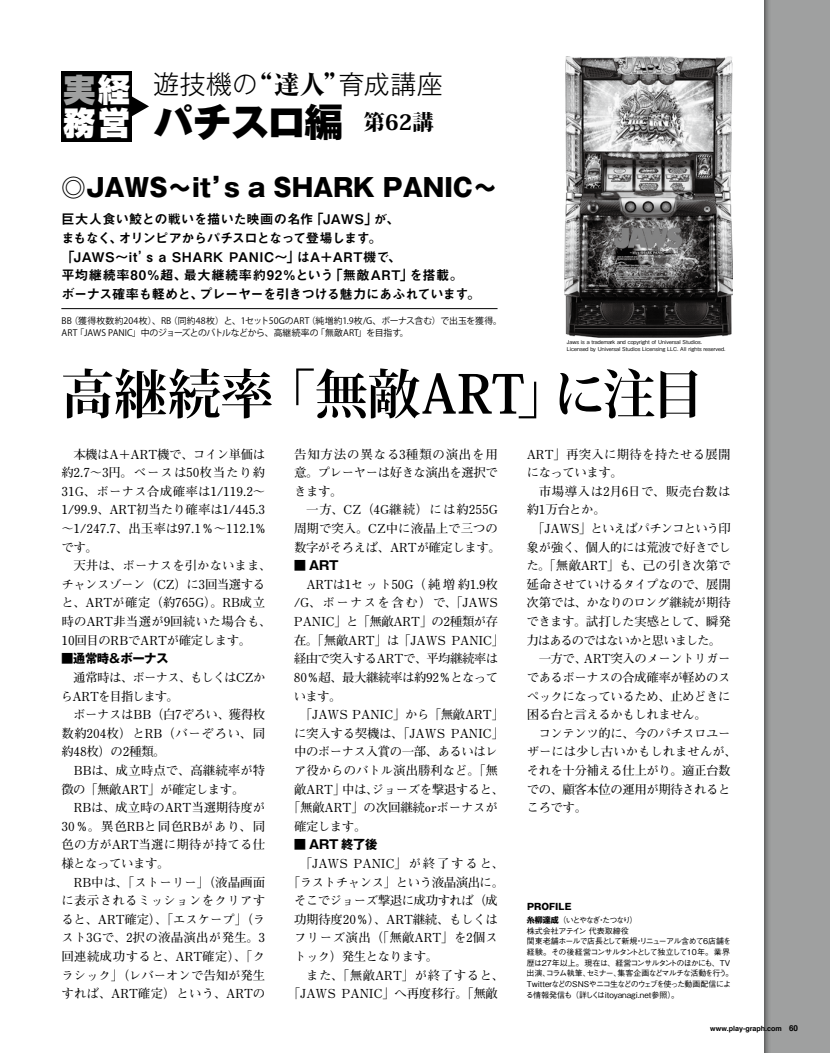
<style>
.page{position:relative;width:830px;height:1053px;background:#fff}
.page>*{position:absolute;margin:0;border:0;box-sizing:border-box;transform-origin:0 0}
.t1{font:700 53.12px "Koz Min Pro";letter-spacing:-.005em;color:#000}
.t2{font:800 39px "Gothic MB101 Pro";letter-spacing:-.035em;color:#000}
.t3{font:900 31.88px/33.5px "Shin Go Pro";color:#fff}
.t4{font:300 25.75px "Gothic MB101 Pro";letter-spacing:.02em;color:#000}
.t5{font:800 25.75px "Ryumin Pro";color:#000}
.t6{font:800 24.75px "Gothic MB101 Pro";letter-spacing:-.01em;color:#000}
.t7{font:800 21.25px "Koz Min Pro";color:#000}
.t8{font:13.25px/18.6px "Midashi Go Pro MB31";letter-spacing:-.03em;color:#000}
.t9{font:13.25px "Midashi Go Pro MB31";letter-spacing:-.01em;color:#000}
.t10{font:13.25px "Midashi Go Pro MB31";letter-spacing:-.035em;color:#000}
.t11{font:13.25px "Midashi Go Pro MB31";letter-spacing:.055em;color:#000}
.t12{font:13.25px "Midashi Go Pro MB31";letter-spacing:.035em;color:#000}
.t13{font:13.25px "Midashi Go Pro MB31";letter-spacing:.045em;color:#000}
.t14{font:700 12.38px/18.6px "Futo Min A101 Pro";letter-spacing:-.02em;color:#000;text-align:justify}
.t15{font:700 12.38px/18.6px "Futo Min A101 Pro";color:#000}
.t16{font:700 12.38px/18.6px "Futo Min A101 Pro";letter-spacing:-.055em;color:#000}
.t17{font:700 12.38px/18.6px "Futo Min A101 Pro";letter-spacing:.02em;color:#000}
.t18{font:700 12.38px "Gothic MB101 Pro";letter-spacing:-.04em;color:#000}
.t19{font:700 12.38px "Futo Min A101 Pro";letter-spacing:-.065em;color:#000}
.t20{font:700 12.38px "Futo Min A101 Pro";letter-spacing:.01em;color:#000}
.t21{font:700 12.38px "Futo Min A101 Pro";letter-spacing:.11em;color:#000}
.t22{font:700 12.38px "Futo Min A101 Pro";letter-spacing:-.045em;color:#000}
.t23{font:700 12.38px "Futo Min A101 Pro";letter-spacing:.04em;color:#000}
.t24{font:700 12.38px "Futo Min A101 Pro";letter-spacing:-.08em;color:#000}
.t25{font:700 12.38px "Futo Min A101 Pro";letter-spacing:.045em;color:#000}
.t26{font:700 12.38px "Futo Min A101 Pro";letter-spacing:.05em;color:#000}
.t27{font:8.88px "Koz Go Pro";color:#000}
.t28{font:8.88px "Koz Go Pro";letter-spacing:-.04em;color:#000}
.t29{font:8.88px "Koz Go Pro";letter-spacing:-.02em;color:#000}
.t30{font:8.88px "Koz Go Pro";letter-spacing:.025em;color:#000}
.t31{font:800 8.88px "Gothic MB101 Pro";color:#000}
.t32{font:700 8.12px "Helvetica";color:#000}
.t33{font:500 8px/10.6px "Gothic BBB Pro";letter-spacing:-.065em;color:#000}
.t34{font:500 8px/10.6px "Gothic BBB Pro";letter-spacing:-.025em;color:#000}
.t35{font:500 8px "Gothic BBB Pro";letter-spacing:-.095em;color:#000}
.t36{font:500 8px "Gothic BBB Pro";letter-spacing:-.14em;color:#000}
.t37{font:700 7.12px "Helvetica";color:#000}
.t38{font:500 5.38px/7.1px "Gothic BBB Pro";color:#000}
.s1{color:#9fa0a0}
.s2{font-family:"Shin Go Pro";font-weight:700}
</style>
<div class="page">
<div style="left:0;top:0;width:829px;height:1052px;background:#9fa0a0"></div>
<div style="left:0;top:0;width:763px;height:1052px;background:#fff"></div>
<div style="left:61px;top:71px;width:71px;height:71px;background:#000"></div>
<svg style="left:132px;top:96px;width:17px;height:20px"></svg>
<img style="left:564px;top:57px;width:167px;height:281px">
<hr style="left:61px;top:308px;width:436px;height:1px;background:#000">
<h3 class="t5" style="left:247px;top:64px;width:104px">“達人”</h3>
<h3 class="t3" style="left:64px;top:70px;width:68px"><span class="s1">実</span>経務営</h3>
<h3 class="t4" style="left:338px;top:62px;width:105px">育成講座</h3>
<h3 class="t4" style="left:153px;top:62px;width:106px">遊技機の</h3>
<h2 class="t2" style="left:154px;top:90px;width:191px">パチスロ編</h2>
<h3 class="t7" style="left:364px;top:107px;width:71px">第62講</h3>
<h3 class="t6" style="left:61px;top:167px;width:437px">◎JAWS〜it s’ a SHARK PANIC〜</h3>
<p class="t9" style="left:374px;top:209px;width:27px">が、</p>
<p class="t9" style="left:310px;top:209px;width:68px">「JAWS」</p>
<p class="t8" style="left:118px;top:208px;width:265px;text-indent:-57px">巨大人食い鮫との戦いを描いた映画の名作<br>オリンピアからパチスロとなって登場します。</p>
<p class="t9" style="left:61px;top:227px;width:63px">まもなく、</p>
<p class="t9" style="left:61px;top:246px;width:92px">「JAWS〜it’</p>
<p class="t11" style="left:146px;top:246px;width:155px">as SHARK PANIC〜」</p>
<p class="t9" style="left:296px;top:246px;width:106px">はA＋ART機で、</p>
<p class="t9" style="left:329px;top:264px;width:85px">「無敵ART」</p>
<p class="t13" style="left:61px;top:264px;width:127px">平均継続率80％超、</p>
<p class="t12" style="left:184px;top:264px;width:151px">最大継続率約92％という</p>
<p class="t9" style="left:409px;top:264px;width:55px">を搭載。</p>
<p class="t10" style="left:199px;top:283px;width:282px">プレーヤーを引きつける魅力にあふれています。</p>
<p class="t8" style="left:61px;top:283px;width:144px">ボーナス確率も軽めと、</p>
<p class="t29" style="left:306px;top:315px;width:197px">（純増約1.9枚 G/ 、ボーナス含む）で出玉を獲得。</p>
<p class="t30" style="left:69px;top:315px;width:103px">（獲得枚数約204枚）、RB</p>
<p class="t27" style="left:169px;top:315px;width:142px">（同約48枚）と、1セット50GのART</p>
<p class="t27" style="left:62px;top:315px;width:12px">BB</p>
<p class="t28" style="left:75px;top:327px;width:244px">「JAWS PANIC」中のジョーズとのバトルなどから、高継続率の</p>
<p class="t27" style="left:316px;top:327px;width:44px">「無敵ART</p>
<p class="t27" style="left:357px;top:327px;width:45px">」を目指す</p>
<p class="t27" style="left:62px;top:327px;width:17px">ART</p>
<p class="t27" style="left:400px;top:327px;width:10px">。</p>
<h1 class="t1" style="left:61px;top:355px;width:214px">高継続率</h1>
<h1 class="t1" style="left:262px;top:355px;width:309px">「無敵ART」</h1>
<p class="t38" style="left:566px;top:338px;width:160px">Jaws is a trademark and copyright of Universal Studios.<br>Licensed by Universal Studios Licensing LLC. All rights reserved.</p>
<h1 class="t1" style="left:553px;top:355px;width:152px">に注目</h1>
<p class="t14" style="left:61px;top:443px;width:205px;text-indent:12px">本機はA＋ART機で、コイン単価は約2.7〜円3 。ベースは50枚当たり約31G、ボーナス合成確率は1/119.2〜1/99.9、ART初当たり確率は1/445.3〜1/247.7、出玉率は97.1％〜112.1%です。</p>
<p class="t15" style="left:61px;top:554px;width:211px;text-indent:12px">天井は、ボーナスを引かないまま、チャンスゾーン（CZ）に3回当選すると、ARTが確定（約765G）。RB成立時のART非当選が9回続いた場合も、<br>10回目のRBでARTが確定します。</p>
<p class="t18" style="left:61px;top:648px;width:109px">■通常時＆ボーナス</p>
<p class="t16" style="left:61px;top:666px;width:206px;text-indent:12px">通常時は、ボーナス、もしくはCZからARTを目指します。</p>
<p class="t14" style="left:61px;top:703px;width:205px;text-indent:12px">ボーナスはBB（白7ぞろい、獲得枚数約204枚）とRB（バーぞろい、同約48枚）の2種類。</p>
<p class="t15" style="left:61px;top:759px;width:205px;text-indent:12px">BBは、成立時点で、高継続率が特徴の「無敵ART」が確定します。</p>
<p class="t14" style="left:61px;top:796px;width:205px;text-indent:12px">RBは、成立時のART当選期待度が30％。異色RBと同色RBがあり、同色の方がART当選に期待が持てる仕様となっています。</p>
<p class="t14" style="left:61px;top:871px;width:205px;text-indent:12px">RB中は、「ストーリー」（液晶画面に表示されるミッションをクリアすると、ART確定）、「エスケープ」（ラスト3Gで、2択の液晶演出が発生。3回連続成功すると、ART確定）、「クラシック」（レバーオンで告知が発生すれば、ART確定）という、ARTの</p>
<p class="t14" style="left:294px;top:443px;width:205px">告知方法の異なる3種類の演出を用意。プレーヤーは好きな演出を選択できます。</p>
<p class="t15" style="left:294px;top:499px;width:208px;text-indent:12px">一方、CZ（4G継続）には約255G周期で突入。CZ中に液晶上で三つの数字がそろえば、ARTが確定します。</p>
<p class="t18" style="left:294px;top:555px;width:46px">■ ART</p>
<p class="t14" style="left:306px;top:573px;width:193px">ARTはセ1 ット50G（純増約1.9枚</p>
<p class="t21" style="left:294px;top:593px;width:205px">G/ 、ボーナスを含む）で、「JAWS</p>
<p class="t14" style="left:294px;top:610px;width:205px">PANIC」と「無敵ART」の2種類が存</p>
<p class="t14" style="left:294px;top:629px;width:212px">在。「無敵ART」は「JAWS PANIC「</p>
<p class="t22" style="left:294px;top:649px;width:205px">経由で突入するARTで、平均継続率は</p>
<p class="t14" style="left:294px;top:666px;width:205px">80％超、最大継続率は約92％となって</p>
<p class="t14" style="left:294px;top:685px;width:49px">います。</p>
<p class="t15" style="left:300px;top:703px;width:206px">「JAWS PANIC」から「無敵ART「</p>
<p class="t14" style="left:294px;top:722px;width:211px">に突入する契機は、「JAWS PANIC「</p>
<p class="t14" style="left:294px;top:740px;width:205px">中のボーナス入賞の一部、あるいはレ</p>
<p class="t15" style="left:294px;top:759px;width:205px">ア役からのバトル演出勝利など。「無</p>
<p class="t14" style="left:342px;top:778px;width:163px">中はジョーズを撃退すると、</p>
<p class="t14" style="left:366px;top:778px;width:14px">、</p>
<p class="t14" style="left:294px;top:778px;width:53px">敵ART」</p>
<p class="t14" style="left:288px;top:796px;width:211px">「無敵ART」の次回継続orボーナスが</p>
<p class="t14" style="left:294px;top:815px;width:74px">確定します。</p>
<p class="t18" style="left:294px;top:834px;width:85px">■ ART 終了後</p>
<p class="t15" style="left:300px;top:852px;width:206px">「JAWS PANIC」が終了すると、</p>
<p class="t14" style="left:288px;top:871px;width:218px">「ラストチャンス」という液晶演出に。</p>
<p class="t14" style="left:294px;top:889px;width:205px">そこでジョーズ撃退に成功すれば（成</p>
<p class="t14" style="left:294px;top:908px;width:205px">功期待度20％）、ART継続、もしくは</p>
<p class="t23" style="left:294px;top:928px;width:205px">フリーズ演出（「無敵ART」を2個ス</p>
<p class="t14" style="left:294px;top:945px;width:146px">トック）発生となります。</p>
<p class="t25" style="left:306px;top:965px;width:199px">また、「無敵ART」が終了すると、</p>
<p class="t15" style="left:288px;top:982px;width:211px">「JAWS PANIC」へ再度移行。「無敵</p>
<p class="t17" style="left:526px;top:443px;width:205px">ART」再突入に期待を持たせる展開になっています。</p>
<p class="t26" style="left:538px;top:481px;width:193px">市場導入は月2 6日で、販売台数は</p>
<p class="t14" style="left:526px;top:499px;width:80px">約1万台とか。</p>
<p class="t19" style="left:532px;top:518px;width:200px">「JAWS」といえばパチンコという印</p>
<p class="t14" style="left:526px;top:536px;width:206px">象が強く、個人的には荒波で好きでし</p>
<p class="t20" style="left:526px;top:556px;width:206px">た。「無敵ART」も、己の引き次第で</p>
<p class="t14" style="left:526px;top:573px;width:206px">延命させていけるタイプなので、展開</p>
<p class="t14" style="left:526px;top:592px;width:205px">次第では、かなりのロング継続が期待</p>
<p class="t14" style="left:526px;top:610px;width:206px">できます。試打した実感として、瞬発</p>
<p class="t24" style="left:526px;top:630px;width:196px">力はあるのではないかと思いました。</p>
<p class="t14" style="left:583px;top:647px;width:148px">ART突入のメーントリガー</p>
<p class="t14" style="left:526px;top:647px;width:205px;text-align:left;text-indent:12px">一方で、<br>であるボーナスの合成確率が軽めのスペックになっているため、止めどきに困る台と言えるかもしれません。</p>
<p class="t14" style="left:526px;top:722px;width:211px;text-align:left;text-indent:12px">コンテンツ的に、今のパチスロユーザーには少し古いかもしれませんが、それを十分補える仕上がり。適正台数での、顧客本位の運用が期待されるところです。</p>
<p class="t31" style="left:527px;top:899px;width:46px">PROFILE</p>
<p class="t36" style="left:526px;top:913px;width:105px"><span class="s2">糸柳達成</span>（いとやなぎたつなり</p>
<p class="t33" style="left:629px;top:913px;width:9px">(</p>
<p class="t33" style="left:526px;top:913px;width:206px;text-indent:71px">・<br>株式会社アテイン代表取締役<br>関東老舗ホールで店長として新規リニューアル含めて6店舗を</p>
<p class="t33" style="left:634px;top:934px;width:9px">・</p>
<p class="t33" style="left:526px;top:945px;width:205px">経験。その後経営コンサルタントとして独立して10年。業界</p>
<p class="t33" style="left:526px;top:956px;width:205px">歴は27年以上。現在は、経営コンサルタントのほかにも、TV</p>
<p class="t33" style="left:725px;top:966px;width:9px">。</p>
<p class="t35" style="left:526px;top:966px;width:202px">出演コラム執筆セミナー集客企画などマルチな活動を行う</p>
<p class="t33" style="left:613px;top:966px;width:9px">、</p>
<p class="t34" style="left:525px;top:966px;width:206px;text-indent:17px">、<br>TwitterなどのSNSやニコ生などのウェブを使った動画配信による情報発信も（詳しくはitoyanagi.net参照。(</p>
<p class="t33" style="left:582px;top:966px;width:9px">、</p>
<p class="t32" style="left:788px;top:1021px;width:11px">60</p>
<p class="t37" style="left:710px;top:1022px;width:73px">www.play-graph.com</p>
</div>
